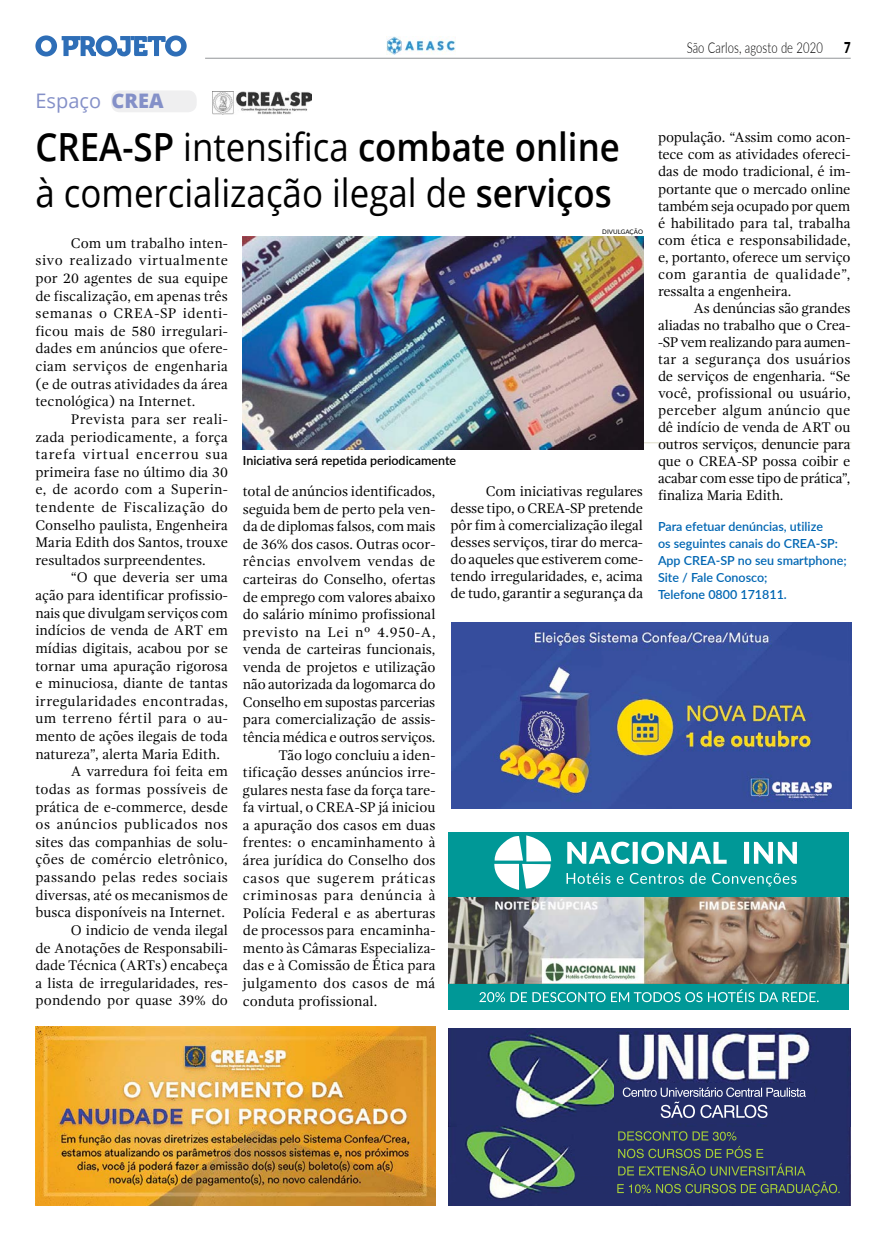
<style>
.page{position:relative;width:886px;height:1241px;background:#fff}
.page>*{position:absolute;margin:0;border:0;box-sizing:border-box;transform-origin:0 0}
.t1{font:38.75px/46.2px "Open Sans";color:#000;scale:.9 1}
.t2{font:20px "Open Sans";color:#8490c8}
.t3{font:300 15px "Lato";letter-spacing:.01em;color:#000;scale:.75 1}
.t4{font:900 15px "Lato";color:#000;scale:.75 1}
.t5{font:14.38px/17px "Gandhi Serif";letter-spacing:-.005em;color:#000;text-align:justify}
.t6{font:14.38px "Gandhi Serif";letter-spacing:.025em;color:#000}
.t7{font:14.38px "Gandhi Serif";letter-spacing:.02em;color:#000}
.t8{font:14.38px "Gandhi Serif";letter-spacing:.04em;color:#000}
.t9{font:14.38px "Gandhi Serif";letter-spacing:.03em;color:#000}
.t10{font:14.38px "Gandhi Serif";letter-spacing:.035em;color:#000}
.t11{font:14.38px "Gandhi Serif";letter-spacing:.045em;color:#000}
.t12{font:14.38px "Gandhi Serif";letter-spacing:.015em;color:#000}
.t13{font:600 12.5px/17px "Lato";color:#0066b3}
.t14{font:600 12.5px "Lato";color:#000}
.t15{font:6.25px "Lato";letter-spacing:.01em;color:#000}
.s1{font-weight:800}
.s2{font-weight:600}
</style>
<div class="page">
<hr style="left:205px;top:58px;width:646px;height:1px;background:#939598">
<img style="left:386px;top:36px;width:70px;height:18px">
<div style="left:96px;top:36px;width:21px;height:21px;background:#2e6eb7;border-radius:50%"></div>
<svg style="left:117px;top:36px;width:49px;height:21px"></svg>
<div style="left:35px;top:35px;width:22px;height:21px;background:#2e6eb7;border-radius:50%"></div>
<svg style="left:165px;top:35px;width:22px;height:21px"></svg>
<div style="left:101px;top:40px;width:11px;height:12px;background:#fff;border-radius:50%"></div>
<div style="left:41px;top:40px;width:11px;height:12px;background:#fff;border-radius:50%"></div>
<div style="left:171px;top:40px;width:10px;height:12px;background:#fff;border-radius:50%"></div>
<svg style="left:62px;top:36px;width:34px;height:20px"></svg>
<div style="left:111px;top:90px;width:86px;height:22px;background:#efeff0;border-radius:9px"></div>
<img style="left:212px;top:92px;width:100px;height:22px">
<hr style="left:462px;top:442px;width:389px;height:1px;background:#dedcc9">
<img style="left:35px;top:1026px;width:400px;height:179px">
<img style="left:451px;top:622px;width:400px;height:186px">
<img style="left:243px;top:237px;width:400px;height:212px">
<div style="left:449px;top:831px;width:400px;height:178px;background:#009897"></div>
<img style="left:449px;top:897px;width:400px;height:86px">
<svg style="left:494px;top:835px;width:57px;height:54px"></svg>
<svg style="left:479px;top:989px;width:340px;height:13px"></svg>
<svg style="left:566px;top:872px;width:230px;height:14px"></svg>
<svg style="left:567px;top:841px;width:230px;height:22px"></svg>
<div style="left:449px;top:1125px;width:401px;height:30px;background:#232d68"></div>
<div style="left:449px;top:1155px;width:401px;height:50px;background:#232d68"></div>
<div style="left:449px;top:1174px;width:401px;height:28px;background:#232d68"></div>
<svg style="left:618px;top:1163px;width:187px;height:12px;background:#42535c"></svg>
<svg style="left:618px;top:1130px;width:145px;height:27px;background:#3a4a5f"></svg>
<img style="left:449px;top:1028px;width:401px;height:97px">
<div style="left:615px;top:1083px;width:199px;height:38px;background:#232d68"></div>
<svg style="left:623px;top:1086px;width:183px;height:31px;background:#485182"></svg>
<img style="left:457px;top:1125px;width:118px;height:75px">
<svg style="left:617px;top:1181px;width:222px;height:14px;background:#3d4d5d"></svg>
<h2 class="t2" style="left:35px;top:87px;width:130px">Espaço <span class="s1">CREA</span></h2>
<h1 class="t1" style="left:35px;top:123px;width:651px"><span class="s2">CREA-SP</span> intensifica <span class="s2">combate online </span>à comercialização ilegal de <span class="s2">serviços</span></h1>
<p class="t5" style="left:35px;top:234px;width:194px;line-height:17.6px;text-indent:35px">Com um trabalho inten&shy;sivo realizado virtualmente por 20 agentes de sua equipe de fiscalização, em apenas três semanas o CREA-SP identi&shy;ficou mais de 580 irregulari&shy;dades em anúncios que ofere&shy;ciam serviços de engenharia (e de outras atividades da área tecnológica) na Internet.</p>
<p class="t5" style="left:35px;top:410px;width:194px;line-height:17.6px;text-indent:35px">Prevista para ser reali&shy;zada periodicamente, a força tarefa virtual encerrou sua primeira fase no último dia 30 e, de acordo com a Superin&shy;tendente de Fiscalização do Conselho paulista, Engenheira Maria Edith dos Santos, trouxe resultados surpreendentes.</p>
<p class="t5" style="left:71px;top:569px;width:159px">“O que deveria ser uma</p>
<p class="t5" style="left:35px;top:586px;width:194px">ação para identificar profissio-</p>
<p class="t5" style="left:35px;top:604px;width:194px">nais que divulgam serviços com</p>
<p class="t5" style="left:35px;top:622px;width:194px">indícios de venda de ART em</p>
<p class="t5" style="left:35px;top:639px;width:194px">mídias digitais, acabou por se</p>
<p class="t5" style="left:35px;top:657px;width:194px">tornar uma apuração rigorosa</p>
<p class="t5" style="left:35px;top:674px;width:194px">e minuciosa, diante de tantas</p>
<p class="t6" style="left:35px;top:692px;width:194px">irregularidades encontradas,</p>
<p class="t9" style="left:35px;top:710px;width:194px">um terreno fértil para o au-</p>
<p class="t5" style="left:35px;top:727px;width:194px">mento de ações ilegais de toda</p>
<p class="t5" style="left:35px;top:745px;width:186px">natureza”, alerta Maria Edith.</p>
<p class="t5" style="left:71px;top:763px;width:159px">A varredura foi feita em</p>
<p class="t7" style="left:35px;top:780px;width:194px">todas as formas possíveis de</p>
<p class="t5" style="left:35px;top:798px;width:194px">prática de e-commerce, desde</p>
<p class="t10" style="left:35px;top:816px;width:194px">os anúncios publicados nos</p>
<p class="t5" style="left:35px;top:833px;width:194px">sites das companhias de solu-</p>
<p class="t5" style="left:35px;top:851px;width:194px">ções de comércio eletrônico,</p>
<p class="t6" style="left:35px;top:869px;width:194px">passando pelas redes sociais</p>
<p class="t5" style="left:35px;top:886px;width:194px">diversas, até os mecanismos de</p>
<p class="t5" style="left:35px;top:903px;width:191px">busca disponíveis na Internet.</p>
<p class="t5" style="left:71px;top:921px;width:159px">O indicio de venda ilegal</p>
<p class="t5" style="left:35px;top:939px;width:194px">de Anotações de Responsabili-</p>
<p class="t5" style="left:35px;top:956px;width:194px">dade Técnica (ARTs) encabeça</p>
<p class="t5" style="left:35px;top:974px;width:194px">a lista de irregularidades, res-</p>
<p class="t12" style="left:35px;top:992px;width:194px">pondendo por quase 39% do</p>
<p class="t14" style="left:243px;top:451px;width:215px">Iniciativa será repetida periodicamente</p>
<p class="t15" style="left:602px;top:227px;width:42px">DIVULGAÇÃO</p>
<p class="t5" style="left:243px;top:483px;width:194px">total de anúncios identificados,</p>
<p class="t5" style="left:243px;top:500px;width:194px">seguida bem de perto pela ven-</p>
<p class="t5" style="left:243px;top:518px;width:194px">da de diplomas falsos, com mais</p>
<p class="t5" style="left:243px;top:535px;width:194px">de 36% dos casos. Outras ocor-</p>
<p class="t7" style="left:243px;top:553px;width:194px">rências envolvem vendas de</p>
<p class="t5" style="left:243px;top:570px;width:194px">carteiras do Conselho, ofertas</p>
<p class="t5" style="left:243px;top:588px;width:194px">de emprego com valores abaixo</p>
<p class="t5" style="left:243px;top:605px;width:194px">do salário mínimo profissional</p>
<p class="t8" style="left:243px;top:623px;width:194px">previsto na Lei nº 4.950-A,</p>
<p class="t5" style="left:243px;top:641px;width:194px">venda de carteiras funcionais,</p>
<p class="t5" style="left:243px;top:658px;width:194px">venda de projetos e utilização</p>
<p class="t5" style="left:243px;top:676px;width:194px">não autorizada da logomarca do</p>
<p class="t5" style="left:243px;top:693px;width:194px">Conselho em supostas parcerias</p>
<p class="t5" style="left:243px;top:711px;width:194px">para comercialização de assis-</p>
<p class="t5" style="left:243px;top:728px;width:194px">tência médica e outros serviços.</p>
<p class="t5" style="left:278px;top:746px;width:159px">Tão logo concluiu a iden-</p>
<p class="t5" style="left:243px;top:763px;width:194px">tificação desses anúncios irre-</p>
<p class="t5" style="left:243px;top:781px;width:194px">gulares nesta fase da força tare-</p>
<p class="t5" style="left:243px;top:798px;width:194px">fa virtual, o CREA-SP já iniciou</p>
<p class="t5" style="left:243px;top:816px;width:194px">a apuração dos casos em duas</p>
<p class="t5" style="left:243px;top:834px;width:194px">frentes: o encaminhamento à</p>
<p class="t5" style="left:243px;top:851px;width:194px">área jurídica do Conselho dos</p>
<p class="t11" style="left:243px;top:869px;width:194px">casos que sugerem práticas</p>
<p class="t8" style="left:243px;top:887px;width:194px">criminosas para denúncia à</p>
<p class="t5" style="left:243px;top:904px;width:194px">Polícia Federal e as aberturas</p>
<p class="t5" style="left:243px;top:921px;width:194px">de processos para encaminha-</p>
<p class="t5" style="left:243px;top:939px;width:194px">mento às Câmaras Especializa-</p>
<p class="t5" style="left:243px;top:956px;width:194px">das e à Comissão de Ética para</p>
<p class="t6" style="left:243px;top:974px;width:194px">julgamento dos casos de má</p>
<p class="t5" style="left:243px;top:992px;width:136px">conduta profissional.</p>
<p class="t5" style="left:450px;top:482px;width:194px;text-indent:35px">Com iniciativas regulares desse tipo, o CREA-SP pretende pôr fim à comercialização ilegal desses serviços, tirar do merca&shy;do aqueles que estiverem come&shy;tendo irregularidades, e, acima de tudo, garantir a segurança da</p>
<p class="t3" style="left:687px;top:37px;width:183px">São Carlos, agosto de 2020</p>
<p class="t4" style="left:844px;top:36px;width:10px">7</p>
<p class="t5" style="left:658px;top:129px;width:194px">população. “Assim como acon&shy;tece com as atividades ofereci&shy;das de modo tradicional, é im&shy;portante que o mercado online também seja ocupado por quem é habilitado para tal, trabalha com ética e responsabilidade, e, portanto, oferece um serviço com garantia de qualidade”, ressalta a engenheira.</p>
<p class="t5" style="left:658px;top:299px;width:194px;text-indent:35px">As denúncias são grandes aliadas no trabalho que o Crea--SP vem realizando para aumen&shy;tar a segurança dos usuários de serviços de engenharia. “Se você, profissional ou usuário, perceber algum anúncio que dê indício de venda de ART ou outros serviços, denuncie para que o CREA-SP possa coibir e acabar com esse tipo de prática”, finaliza Maria Edith.</p>
<p class="t13" style="left:658px;top:517px;width:190px">Para efetuar denúncias, utilize<br>os seguintes canais do CREA-SP:<br>App CREA-SP no seu smartphone;<br>Site / Fale Conosco;<br>Telefone 0800 171811.</p>
</div>
